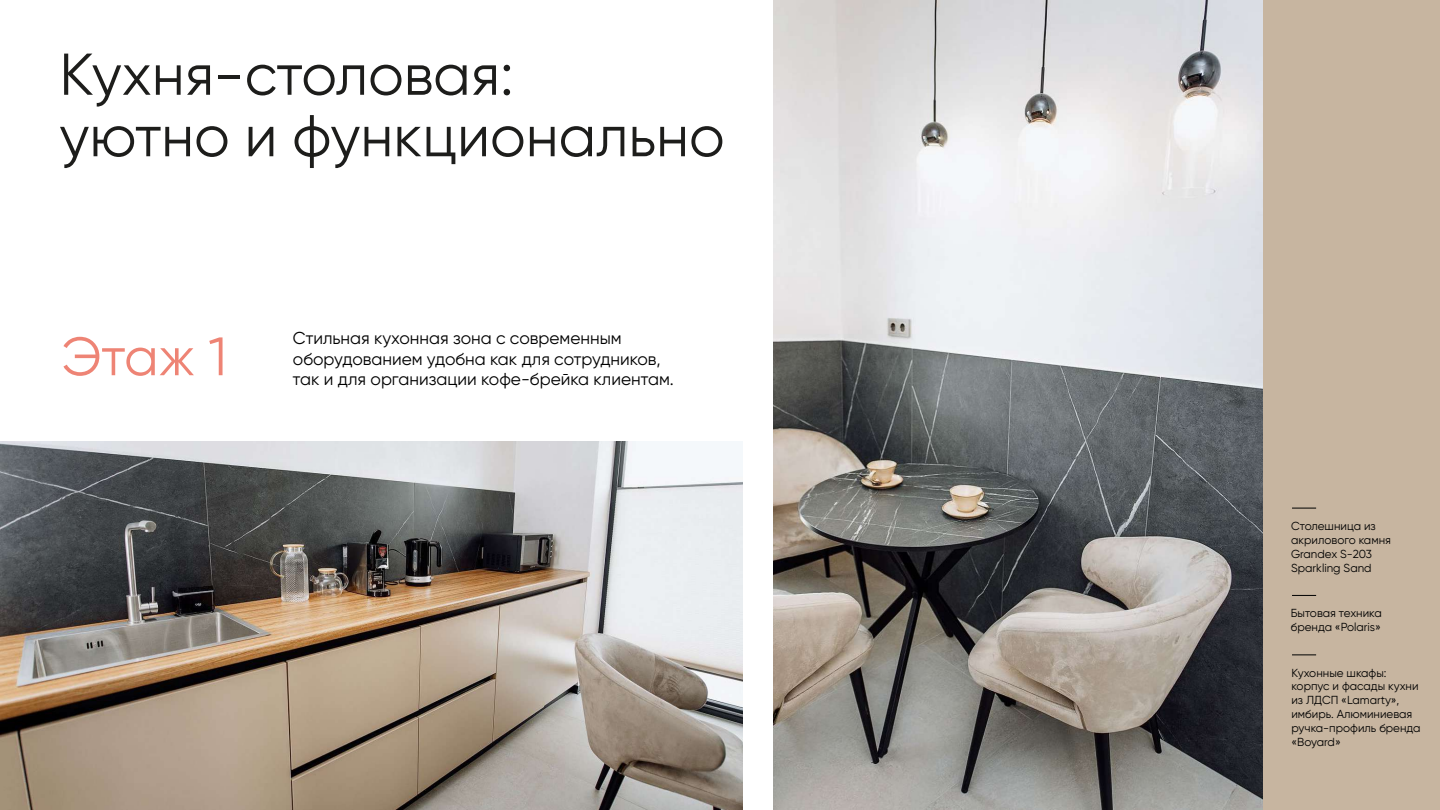
<style>
.page{position:relative;width:1440px;height:810px;background:#fff}
.page>*{position:absolute;margin:0;border:0;box-sizing:border-box;transform-origin:0 0}
.t1{font:58.8px/61.5px "Gilroy";color:#1d1d1b}
.t2{font:54px "Gilroy";color:#ee8475}
.t3{font:17.25px/20.7px "Gilroy";color:#000}
.t4{font:11.62px/14px "Gilroy";color:#000}
</style>
<div class="page">
<div style="left:1263px;top:0;width:177px;height:810px;background:#c7b5a0"></div>
<img style="left:0;top:441px;width:742px;height:369px">
<img style="left:773px;top:0;width:490px;height:810px">
<svg style="left:1292px;top:508px;width:24px;height:1px"></svg>
<svg style="left:1292px;top:595px;width:24px;height:1px"></svg>
<svg style="left:1292px;top:655px;width:24px;height:1px"></svg>
<h1 class="t1" style="left:59px;top:43px;width:667px">Кухня-столовая:<br>уютно и функционально</h1>
<h2 class="t2" style="left:62px;top:323px;width:167px">Этаж 1</h2>
<h3 class="t3" style="left:293px;top:328px;width:382px">Стильная кухонная зона с современным оборудованием удобна как для сотрудников, так и для организации кофе-брейка клиентам.</h3>
<p class="t4" style="left:1291px;top:519px;width:101px">Столешница из акрилового камня<br>Grandex S-203<br>Sparkling Sand</p>
<p class="t4" style="left:1291px;top:606px;width:93px">Бытовая техника бренда «Polaris»</p>
<p class="t4" style="left:1291px;top:665px;width:131px">Кухонные шкафы: корпус и фасады кухни из ЛДСП «Lamarty», имбирь. Алюминиевая ручка-профиль бренда «Boyard»</p>
</div>
